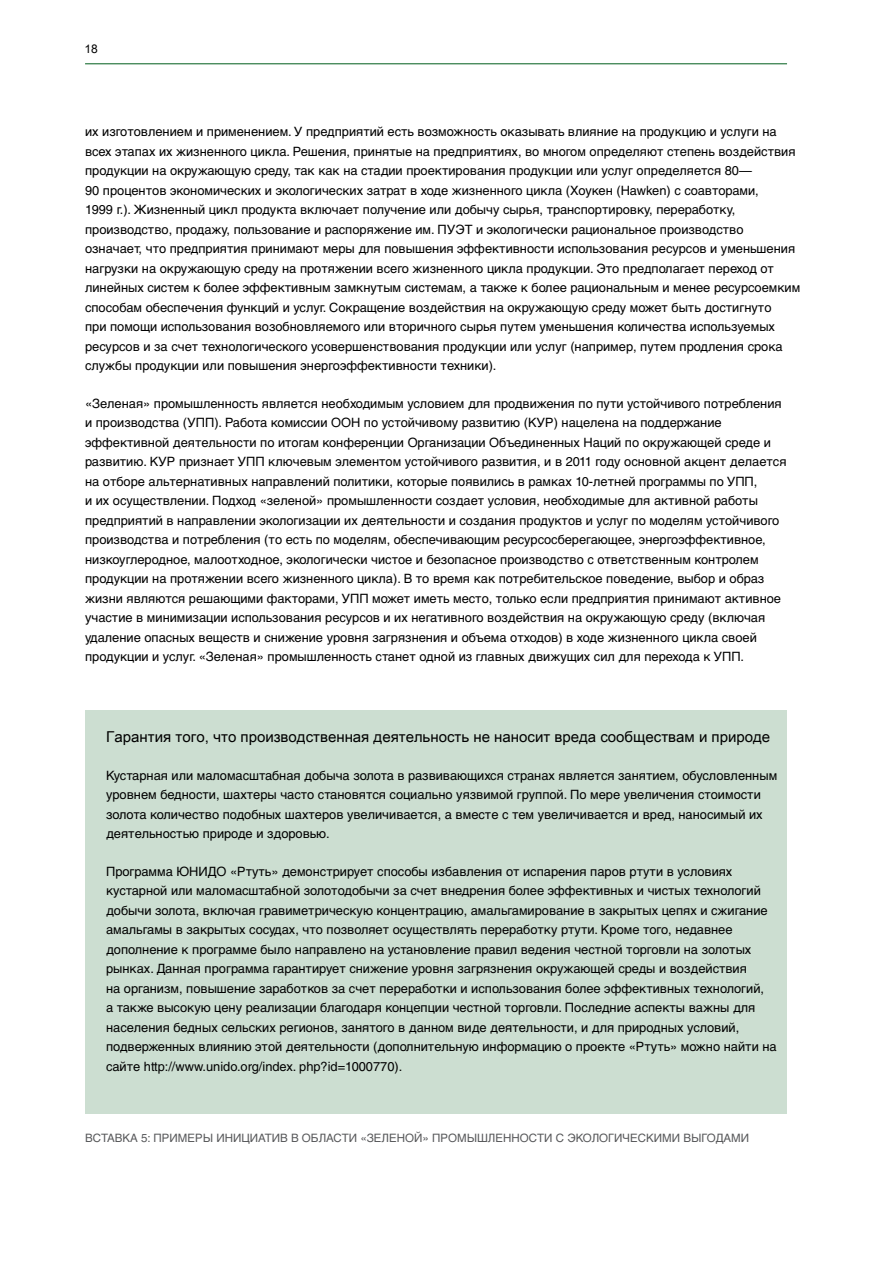
<style>
.page{position:relative;width:893px;height:1262px;background:#fff}
.page>*{position:absolute;margin:0;border:0;box-sizing:border-box;transform-origin:0 0}
.t1{font:15px "Arial Unicode MS";color:#000}
.t2{font:12.9px/19.5px "Helvetica LT Std";color:#000}
.t3{font:12px "Arial Unicode MS";color:#000}
.t4{font:11.55px "Helvetica LT Std";color:#57585a}
</style>
<div class="page">
<hr style="left:85px;top:63px;width:702px;height:1px;background:#005e1c">
<div style="left:85px;top:710px;width:702px;height:403px;background:#ccded1"></div>
<p class="t3" style="left:85px;top:40px;width:15px">18</p>
<p class="t2" style="left:85px;top:122px;width:716px">их изготовлением и применением. У предприятий есть возможность оказывать влияние на продукцию и услуги на всех этапах их жизненного цикла. Решения, принятые на предприятиях, во многом определяют степень воздействия продукции на окружающую среду, так как на стадии проектирования продукции или услуг определяется 80—<br>90 процентов экономических и экологических затрат в ходе жизненного цикла (Хоукен (Hawken) с соавторами,<br>1999 г.). Жизненный цикл продукта включает получение или добычу сырья, транспортировку, переработку, производство, продажу, пользование и распоряжение им. ПУЭТ и экологически рациональное производство означает, что предприятия принимают меры для повышения эффективности использования ресурсов и уменьшения нагрузки на окружающую среду на протяжении всего жизненного цикла продукции. Это предполагает переход от линейных систем к более эффективным замкнутым системам, а также к более рациональным и менее ресурсоемким способам обеспечения функций и услуг. Сокращение воздействия на окружающую среду может быть достигнуто<br>при помощи использования возобновляемого или вторичного сырья путем уменьшения количества используемых ресурсов и за счет технологического усовершенствования продукции или услуг (например, путем продления срока службы продукции или повышения энергоэффективности техники).</p>
<p class="t2" style="left:85px;top:393px;width:703px">«Зеленая» промышленность является необходимым условием для продвижения по пути устойчивого потребления и производства (УПП). Работа комиссии ООН по устойчивому развитию (КУР) нацелена на поддержание эффективной деятельности по итогам конференции Организации Объединенных Наций по окружающей среде и развитию. КУР признает УПП ключевым элементом устойчивого развития, и в 2011 году основной акцент делается на отборе альтернативных направлений политики, которые появились в рамках 10-летней программы по УПП,<br>и их осуществлении. Подход «зеленой» промышленности создает условия, необходимые для активной работы предприятий в направлении экологизации их деятельности и создания продуктов и услуг по моделям устойчивого производства и потребления (то есть по моделям, обеспечивающим ресурсосберегающее, энергоэффективное, низкоуглеродное, малоотходное, экологически чистое и безопасное производство с ответственным контролем продукции на протяжении всего жизненного цикла). В то время как потребительское поведение, выбор и образ жизни являются решающими факторами, УПП может иметь место, только если предприятия принимают активное участие в минимизации использования ресурсов и их негативного воздействия на окружающую среду (включая удаление опасных веществ и снижение уровня загрязнения и объема отходов) в ходе жизненного цикла своей продукции и услуг. «Зеленая» промышленность станет одной из главных движущих сил для перехода к УПП.</p>
<p class="t1" style="left:106px;top:726px;width:665px">Гарантия того, что производственная деятельность не наносит вреда сообществам и природе</p>
<p class="t2" style="left:106px;top:765px;width:672px">Кустарная или маломасштабная добыча золота в развивающихся странах является занятием, обусловленным уровнем бедности, шахтеры часто становятся социально уязвимой группой. По мере увеличения стоимости золота количество подобных шахтеров увеличивается, а вместе с тем увеличивается и вред, наносимый их деятельностью природе и здоровью.</p>
<p class="t2" style="left:106px;top:861px;width:672px">Программа ЮНИДО «Ртуть» демонстрирует способы избавления от испарения паров ртути в условиях кустарной или маломасштабной золотодобычи за счет внедрения более эффективных и чистых технологий добычи золота, включая гравиметрическую концентрацию, амальгамирование в закрытых цепях и сжигание амальгамы в закрытых сосудах, что позволяет осуществлять переработку ртути. Кроме того, недавнее дополнение к программе было направлено на установление правил ведения честной торговли на золотых рынках. Данная программа гарантирует снижение уровня загрязнения окружающей среды и воздействия<br>на организм, повышение заработков за счет переработки и использования более эффективных технологий,<br>а также высокую цену реализации благодаря концепции честной торговли. Последние аспекты важны для населения бедных сельских регионов, занятого в данном виде деятельности, и для природных условий, подверженных влиянию этой деятельности (дополнительную информацию о проекте «Ртуть» можно найти на сайте http://www.unido.org/index. php?id=1000770).</p>
<p class="t4" style="left:85px;top:1130px;width:665px">ВСТАВКА 5: ПРИМЕРЫ ИНИЦИАТИВ В ОБЛАСТИ «ЗЕЛЕНОЙ» ПРОМЫШЛЕННОСТИ С ЭКОЛОГИЧЕСКИМИ ВЫГОДАМИ</p>
</div>
